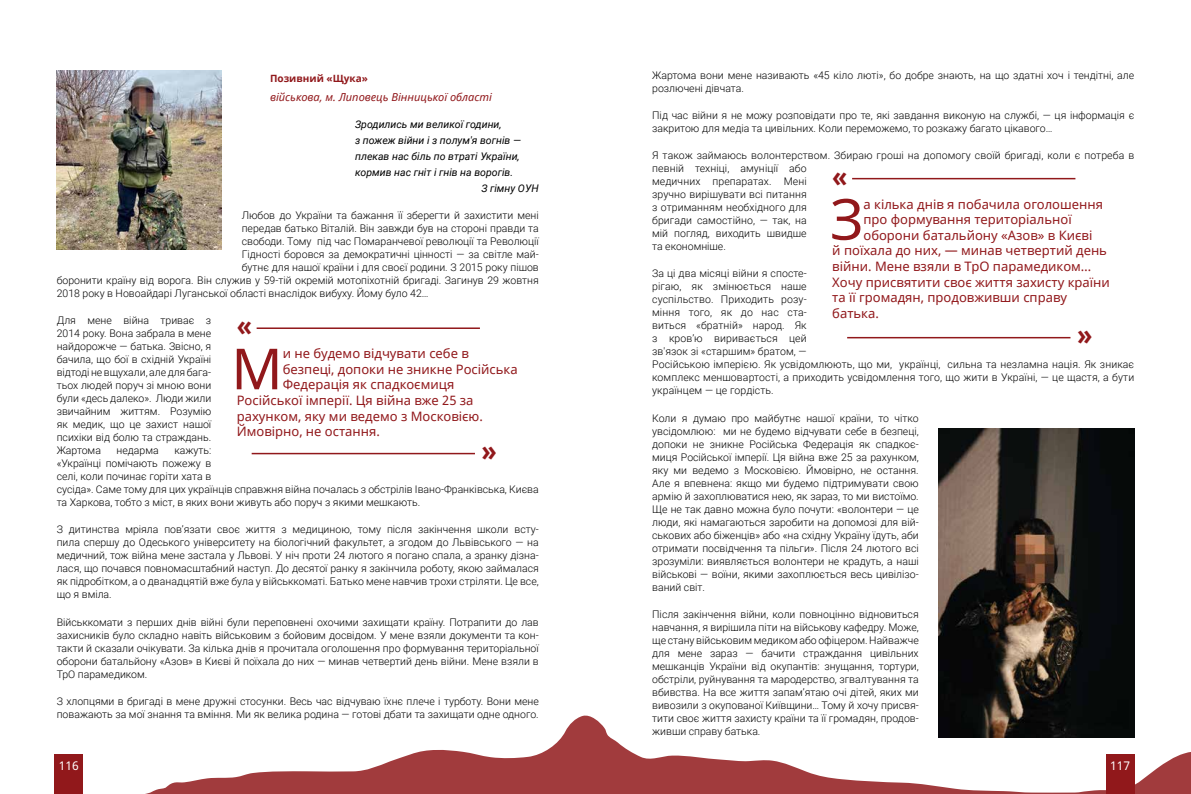
<style>
.page{position:relative;width:1191px;height:794px;background:#fff}
.page>*{position:absolute;margin:0;border:0;box-sizing:border-box;transform-origin:0 0}
.t1{font:56.7px "Noto Sans";color:#91181b}
.t2{font:700 28px "Futuris C";color:#91181b}
.t3{font:13px "Noto Sans";color:#91181b}
.t4{font:12px "Noto Sans";color:#fff}
.t5{font:italic 11px "Noto Sans";color:#91181b}
.t6{font:300 10.5px/13px "Roboto";color:#000}
.t7{font:italic 10.5px "Roboto";color:#000}
.t8{font:700 10px "Noto Sans";color:#91181b}
</style>
<div class="page">
<div style="left:55px;top:754px;width:28px;height:40px;background:#91181b"></div>
<img style="left:57px;top:71px;width:165px;height:178px">
<hr style="left:257px;top:327px;width:223px;height:2px;background:#91181b">
<hr style="left:252px;top:453px;width:223px;height:1px;background:#91181b">
<hr style="left:852px;top:178px;width:223px;height:1px;background:#91181b">
<hr style="left:847px;top:337px;width:223px;height:1px;background:#91181b">
<img style="left:938px;top:429px;width:196px;height:285px">
<svg style="left:145px;top:714px;width:1046px;height:80px"></svg>
<p class="t8" style="left:270px;top:71px;width:99px">Позивний «Щука»</p>
<p class="t5" style="left:270px;top:89px;width:223px">військова, м. Липовець Вінницької області</p>
<p class="t7" style="left:355px;top:117px;width:148px">Зродились ми великої години,</p>
<p class="t7" style="left:355px;top:133px;width:167px">з пожеж війни і з полум'я вогнів —</p>
<p class="t7" style="left:355px;top:149px;width:166px">плекав нас біль по втраті України,</p>
<p class="t7" style="left:355px;top:165px;width:159px">кормив нас гніт і гнів на ворогів.</p>
<p class="t7" style="left:481px;top:181px;width:59px">З гімну ОУН</p>
<p class="t6" style="left:242px;top:208px;width:298px">Любов до України та бажання її зберегти й захистити мені</p>
<p class="t6" style="left:242px;top:221px;width:298px">передав батько Віталій. Він завжди був на стороні правди та</p>
<p class="t6" style="left:242px;top:234px;width:298px">свободи. Тому під час Помаранчевої революції та Революції</p>
<p class="t6" style="left:242px;top:247px;width:298px">Гідності боровся за демократичні цінності — за світле май-</p>
<p class="t6" style="left:242px;top:260px;width:298px">бутнє для нашої країни і для своєї родини. З 2015 року пішов</p>
<p class="t6" style="left:57px;top:273px;width:483px">боронити країну від ворога. Він служив у 59-тій окремій мотопіхотній бригаді. Загинув 29 жовтня</p>
<p class="t6" style="left:57px;top:286px;width:373px">2018 року в Новоайдарі Луганської області внаслідок вибуху. Йому було 42…</p>
<p class="t6" style="left:57px;top:313px;width:156px;text-align:justify">Для мене війна триває з 2014 року. Вона забрала в мене найдорожче — батька. Звісно, я бачила, що бої в східній Україні відтоді не вщухали, але для бага&shy;тьох людей поруч зі мною вони були «десь далеко». Люди жили звичайним життям. Розумію як медик, що це захист нашої психіки від болю та страждань.<br>Жартома</p>
<h2 class="t2" style="left:237px;top:310px;width:17px">«</h2>
<h1 class="t1" style="left:231px;top:330px;width:53px">М</h1>
<p class="t3" style="left:283px;top:344px;width:188px">и не будемо відчувати себе в</p>
<p class="t3" style="left:283px;top:360px;width:236px">безпеці, допоки не зникне Російська</p>
<p class="t3" style="left:283px;top:376px;width:173px">Федерація як спадкоємиця</p>
<p class="t3" style="left:237px;top:391px;width:238px">Російської імперії. Ця війна вже 25 за</p>
<p class="t3" style="left:237px;top:407px;width:248px">рахунком, яку ми ведемо з Московією.</p>
<p class="t3" style="left:237px;top:422px;width:145px">Ймовірно, не остання.</p>
<h2 class="t2" style="left:497px;top:471px;width:17px;rotate:-180deg">«</h2>
<p class="t6" style="left:57px;top:443px;width:483px;text-indent:118px">кажуть:<br>«Українці помічають пожежу в<br>селі, коли починає горіти хата в<br>сусіда». Саме тому для цих українців справжня війна почалась з обстрілів Івано-Франківська, Києва та Харкова, тобто з міст, в яких вони живуть або поруч з якими мешкають.</p>
<p class="t6" style="left:57px;top:523px;width:483px;text-align:justify">З дитинства мріяла пов’язати своє життя з медициною, тому після закінчення школи всту&shy;пила спершу до Одеського університету на біологічний факультет, а згодом до Львівського — на медичний, тож війна мене застала у Львові. У ніч проти 24 лютого я погано спала, а зранку дізна&shy;лася, що почався повномасштабний наступ. До десятої ранку я закінчила роботу, якою займалася як підробітком, а о дванадцятій вже була у військкоматі. Батько мене навчив трохи стріляти. Це все, що я вміла.</p>
<p class="t6" style="left:57px;top:615px;width:483px;text-align:justify">Військкомати з перших днів війні були переповнені охочими захищати країну. Потрапити до лав захисників було складно навіть військовим з бойовим досвідом. У мене взяли документи та кон&shy;такти й сказали очікувати. За кілька днів я прочитала оголошення про формування територіальної оборони батальйону «Азов» в Києві й поїхала до них — минав четвертий день війни. Мене взяли в ТрО парамедиком.</p>
<p class="t6" style="left:57px;top:694px;width:483px">З хлопцями в бригаді в мене дружні стосунки. Весь час відчуваю їхнє плече і турботу. Вони мене поважають за мої знання та вміння. Ми як велика родина — готові дбати та захищати одне одного.</p>
<p class="t6" style="left:117px;top:443px;width:44px">недарма</p>
<p class="t6" style="left:652px;top:68px;width:483px">Жартома вони мене називають «45 кіло люті», бо добре знають, на що здатні хоч і тендітні, але розлючені дівчата.</p>
<p class="t6" style="left:652px;top:108px;width:483px">Під час війни я не можу розповідати про те, які завдання виконую на службі, — ця інформація є закритою для медіа та цивільних. Коли переможемо, то розкажу багато цікавого…</p>
<p class="t6" style="left:652px;top:148px;width:483px">Я також займаюсь волонтерством. Збираю гроші на допомогу своїй бригаді, коли є потреба в певній техніці, амуніції або<br>медичних препаратах. Мені<br>зручно вирішувати всі питання<br>з отриманням необхідного для<br>бригади самостійно, — так, на<br>мій погляд, виходить швидше<br>та економніше.</p>
<p class="t6" style="left:652px;top:267px;width:483px">За ці два місяці війни я спосте-<br>рігаю, як змінюється наше<br>суспільство. Приходить розу-<br>міння того, як до нас ста-<br>виться «братній» народ. Як<br>з кров’ю виривається цей<br>зв'язок зі «старшим» братом, —<br>Російською імперією. Як усвідомлюють, що ми, українці, сильна та незламна нація. Як зникає комплекс меншовартості, а приходить усвідомлення того, що жити в Україні, — це щастя, а бути українцем — це гордість.</p>
<p class="t6" style="left:652px;top:411px;width:268px;text-align:justify">Коли я думаю про майбутнє нашої країни, то чітко увсідомлюю: ми не будемо відчувати себе в безпеці, допоки не зникне Російська Федерація як спадкоє&shy;миця Російської імперії. Ця війна вже 25 за рахунком, яку ми ведемо з Московією. Ймовірно, не остання.<br>Але я впевнена: якщо ми будемо підтримувати свою армію й захоплюватися нею, як зараз, то ми вистоїмо.<br>Ще не так давно можна було почути: «волонтери — це люди, які намагаються заробити на допомозі для вій&shy;ськових або біженців» або «на східну Україну їдуть, аби отримати посвідчення та пільги». Після 24 лютого всі зрозуміли: виявляється волонтери не крадуть, а наші військові — воїни, якими захоплюється весь цивілізо&shy;ваний світ.</p>
<p class="t6" style="left:652px;top:607px;width:268px;text-align:justify">Після закінчення війни, коли повноцінно відновиться навчання, я вирішила піти на військову кафедру. Може, ще стану військовим медиком або офіцером. Найважче для мене зараз — бачити страждання цивільних мешканців України від окупантів: знущання, тортури, обстріли, руйнування та мародерство, згвалтування та вбивства. На все життя запам’ятаю очі дітей, яких ми вивозили з окупованої Київщини… Тому й хочу присвя&shy;тити своє життя захисту країни та її громадян, продов&shy;живши справу батька.</p>
<h2 class="t2" style="left:832px;top:161px;width:17px">«</h2>
<h1 class="t1" style="left:830px;top:180px;width:35px">З</h1>
<p class="t3" style="left:863px;top:195px;width:241px">а кілька днів я побачила оголошення</p>
<p class="t3" style="left:863px;top:210px;width:210px">про формування територіальної</p>
<p class="t3" style="left:863px;top:226px;width:230px">оборони батальйону «Азов» в Києві</p>
<p class="t3" style="left:832px;top:242px;width:276px">й поїхала до них, — минав четвертий день</p>
<p class="t3" style="left:832px;top:257px;width:261px">війни. Мене взяли в ТрО парамедиком…</p>
<p class="t3" style="left:832px;top:273px;width:279px">Хочу присвятити своє життя захисту країни</p>
<p class="t3" style="left:832px;top:288px;width:236px">та її громадян, продовживши справу</p>
<p class="t3" style="left:832px;top:304px;width:48px">батька.</p>
<h2 class="t2" style="left:1092px;top:355px;width:17px;rotate:-180deg">«</h2>
<p class="t4" style="left:59px;top:757px;width:21px">116</p>
<p class="t4" style="left:1110px;top:757px;width:21px">117</p>
</div>
